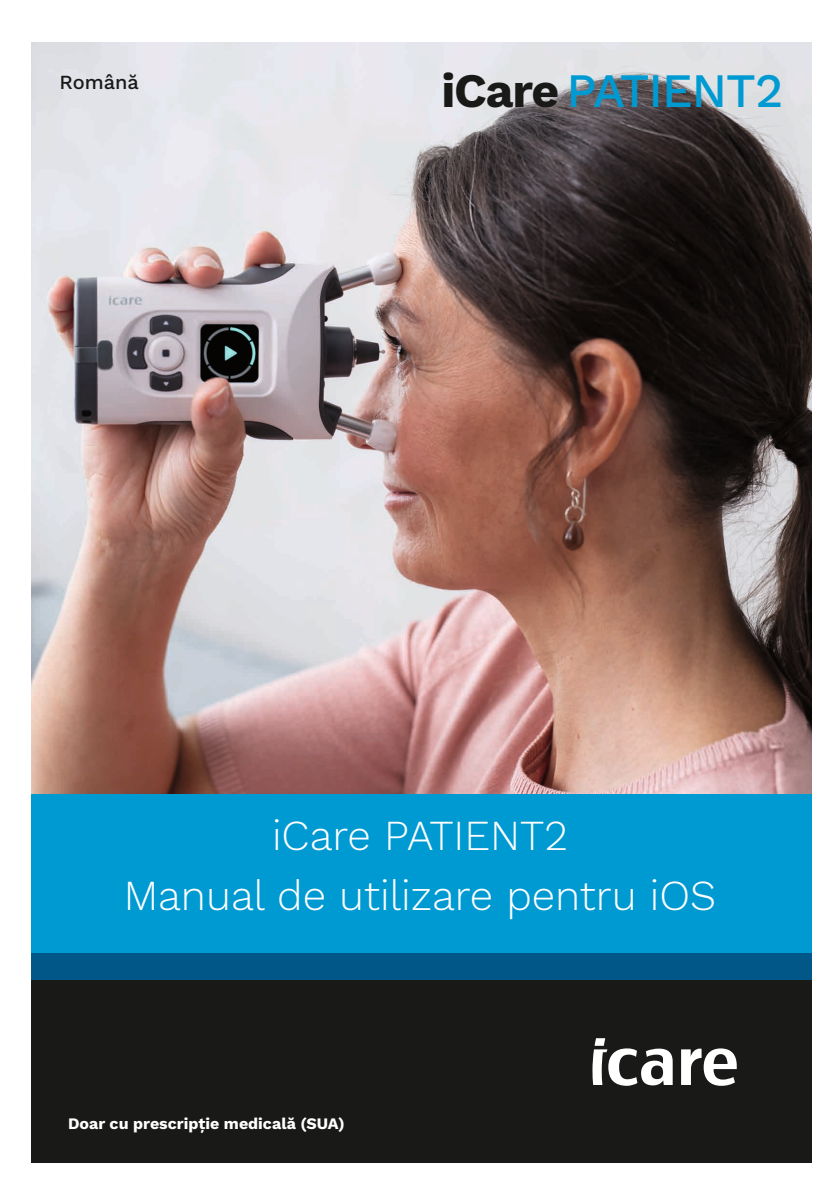
<style>
.page{position:relative;width:840px;height:1191px;background:#fff}
.page>*{position:absolute;margin:0;border:0;box-sizing:border-box;transform-origin:0 0}
.t1{font:500 48px "Work Sans";letter-spacing:-.02em;color:#009ad2}
.Document_title{font:300 42px "Work Sans";color:#fff}
.information{font:500 20px "Work Sans";color:#191917}
.t2{font:700 16px "Work Sans";color:#fff}
.s1{font-weight:700;color:#191917}
</style>
<div class="page">
<img style="left:31px;top:43px;width:780px;height:751px">
<div style="left:31px;top:978px;width:780px;height:184px;background:#191917"></div>
<div style="left:31px;top:794px;width:780px;height:160px;background:#009ad2"></div>
<div style="left:31px;top:953px;width:780px;height:26px;background:#005788"></div>
<svg style="left:592px;top:1038px;width:144px;height:47px"></svg>
<p class="information" style="left:59px;top:67px;width:81px">Română</p>
<p class="t1" style="left:441px;top:55px;width:343px"><span class="s1">iCare</span> PATIENT2</p>
<p class="Document_title" style="left:272px;top:804px;width:297px">iCare PATIENT2</p>
<p class="Document_title" style="left:124px;top:864px;width:593px">Manual de utilizare pentru iOS</p>
<p class="t2" style="left:68px;top:1111px;width:278px">Doar cu prescripție medicală (SUA)</p>
</div>
